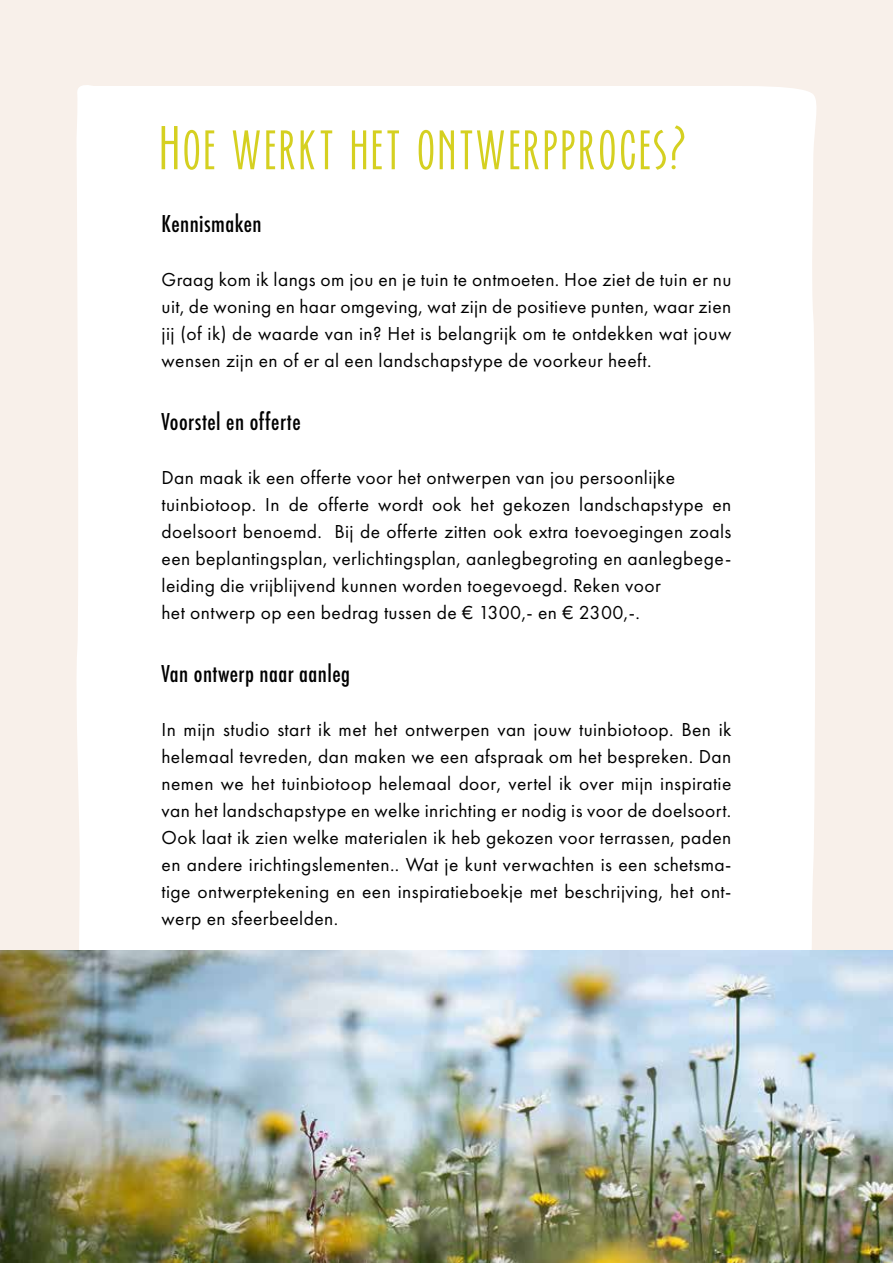
<style>
.page{position:relative;width:893px;height:1263px;background:#f8f0ea}
.page>*{position:absolute;margin:0;border:0;box-sizing:border-box;transform-origin:0 0}
.t1{font:54px "Ever After";letter-spacing:.04em;color:#d5d021}
.t2{font:500 condensed 22.5px "Futura";letter-spacing:.02em;color:#000}
.t3{font:19.5px/27px "Futura PT";letter-spacing:.02em;color:#000;text-align:justify}
</style>
<div class="page">
<div style="left:77px;top:85px;width:739px;height:865px;background:#fff"></div>
<img style="left:0;top:950px;width:893px;height:313px">
<h1 class="t1" style="left:162px;top:119px;width:528px">Hoe werkt het ontwerpproces?</h1>
<p class="t2" style="left:162px;top:210px;width:101px">Kennismaken</p>
<p class="t3" style="left:162px;top:266px;width:571px">Graag kom ik langs om jou en je tuin te ontmoeten. Hoe ziet de tuin er nu uit, de woning en haar omgeving, wat zijn de positieve punten, waar zien jij (of ik) de waarde van in? Het is belangrijk om te ontdekken wat jouw wensen zijn en of er al een landschapstype de voorkeur heeft.</p>
<p class="t2" style="left:162px;top:408px;width:141px">Voorstel en offerte</p>
<p class="t3" style="left:162px;top:464px;width:571px;text-align:left">Dan maak ik een offerte voor het ontwerpen van jou persoonlijke tuinbiotoop. In de offerte wordt ook het gekozen landschapstype en doelsoort benoemd. Bij de offerte zitten ook extra toevoegingen zoals een beplantingsplan, verlichtingsplan, aanlegbegroting en aanlegbege&shy;leiding die vrijblijvend kunnen worden toegevoegd. Reken voor<br>het ontwerp op een bedrag tussen de € 1300,- en € 2300,-.</p>
<p class="t2" style="left:162px;top:660px;width:190px">Van ontwerp naar aanleg</p>
<p class="t3" style="left:162px;top:716px;width:571px">In mijn studio start ik met het ontwerpen van jouw tuinbiotoop. Ben ik helemaal tevreden, dan maken we een afspraak om het bespreken. Dan nemen we het tuinbiotoop helemaal door, vertel ik over mijn inspiratie van het landschapstype en welke inrichting er nodig is voor de doelsoort.<br>Ook laat ik zien welke materialen ik heb gekozen voor terrassen, paden en andere irichtingslementen.. Wat je kunt verwachten is een schetsma&shy;tige ontwerptekening en een inspiratieboekje met beschrijving, het ont&shy;werp en sfeerbeelden.</p>
</div>
